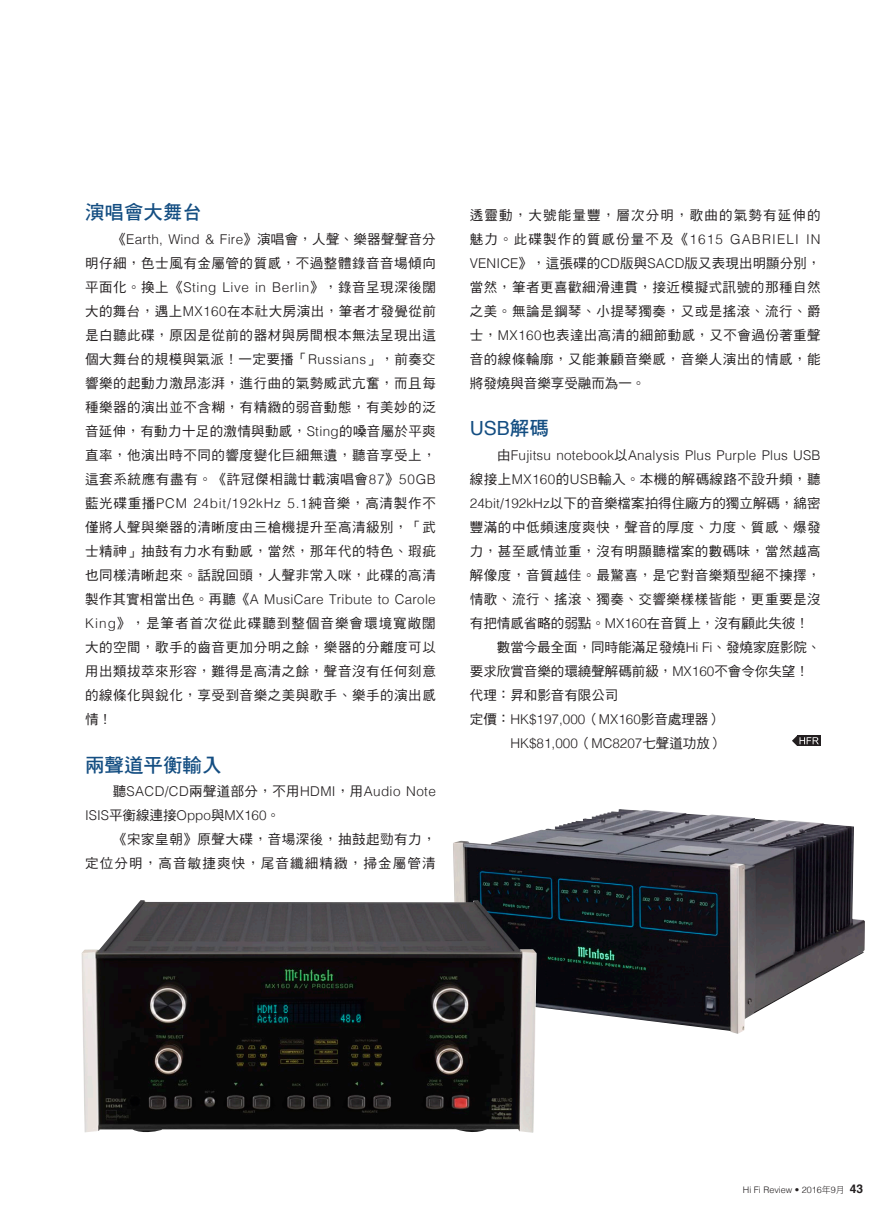
<style>
.page{position:relative;width:893px;height:1221px;background:#fff}
.page>*{position:absolute;margin:0;border:0;box-sizing:border-box;transform-origin:0 0}
.t1{font:19.5px "DF Hei Std W7";color:#144e82}
.t2{font:19.5px "Helvetica";color:#144e82}
.t3{font:13.5px/24px "DF Hei Std W5";letter-spacing:.04em;color:#231f20;text-align:justify}
.t4{font:13.5px/24px "DF Hei Std W5";color:#231f20}
.t5{font:300 13.5px/24px "Helvetica";letter-spacing:.025em;color:#231f20}
.t6{font:300 13.5px "Helvetica";color:#231f20}
.t7{font:13.5px/24px "DF Hei Std W5";letter-spacing:.085em;color:#231f20}
.t8{font:300 9px "Helvetica";color:#231f20}
.s1{font-family:"Helvetica";font-weight:300}
.s2{font-family:"DF Hei Std W5";font-weight:400}
.s3{font-family:"DF Hei Std W7"}
.s4{font-family:"DF Hei Std W3";font-weight:400}
.s5{font-weight:700;font-size:12px}
</style>
<div class="page">
<div style="left:798px;top:735px;width:23px;height:10px;background:#231f20"></div>
<svg style="left:792px;top:735px;width:27px;height:10px"></svg>
<img style="left:453px;top:809px;width:412px;height:224px">
<img style="left:81px;top:900px;width:456px;height:233px">
<p class="t1" style="left:85px;top:202px;width:118px">演唱會大舞台</p>
<p class="t3" style="left:85px;top:227px;width:352px">　　《<span class="s1">Earth, Wind &amp; Fire</span>》演唱會，人聲、樂器聲聲音分明仔細，色士風有金屬管的質感，不過整體錄音音場傾向平面化。換上《<span class="s1">Sting Live in Berlin</span>》，錄音呈現深後闊大的舞台，遇上<span class="s1">MX160</span>在本社大房演出，筆者才發覺從前是白聽此碟，原因是從前的器材與房間根本無法呈現出這個大舞台的規模與氣派！一定要播「<span class="s1">Russians</span>」，前奏交響樂的起動力激昂澎湃，進行曲的氣勢威武亢奮，而且每種樂器的演出並不含糊，有精緻的弱音動態，有美妙的泛音延伸，有動力十足的激情與動感，<span class="s1">Sting</span>的嗓音屬於平爽直率，他演出時不同的響度變化巨細無遺，聽音享受上，這套系統應有盡有。《許冠傑相識廿載演唱會<span class="s1">87</span>》<span class="s1">50GB</span>藍光碟重播<span class="s1">PCM 24bit/192kHz 5.1</span>純音樂，高清製作不僅將人聲與樂器的清晰度由三槍機提升至高清級別，「武士精神」抽鼓有力水有動感，當然，那年代的特色、瑕疵也同樣清晰起來。話說回頭，人聲非常入咪，此碟的高清製作其實相當出色。再聽《<span class="s1">A MusiCare Tribute to Carole King</span>》，是筆者首次從此碟聽到整個音樂會環境寬敞闊大的空間，歌手的齒音更加分明之餘，樂器的分離度可以用出類拔萃來形容，難得是高清之餘，聲音沒有任何刻意的線條化與銳化，享受到音樂之美與歌手、樂手的演出感情！</p>
<p class="t1" style="left:85px;top:754px;width:138px">兩聲道平衡輸入</p>
<p class="t5" style="left:85px;top:778px;width:352px"><span class="s2">　　聽</span>SACD/CD<span class="s2">兩聲道部分，不用</span>HDMI<span class="s2">，用</span>Audio Note<br>ISIS<span class="s2">平衡線連接</span>Oppo<span class="s2">與</span>MX160<span class="s2">。</span></p>
<p class="t7" style="left:85px;top:827px;width:352px">　　《宋家皇朝》原聲大碟，音場深後，抽鼓起勁有力，定位分明，高音敏捷爽快，尾音纖細精緻，掃金屬管清</p>
<p class="t3" style="left:470px;top:203px;width:352px">透靈動，大號能量豐，層次分明，歌曲的氣勢有延伸的魅力。此碟製作的質感份量不及《<span class="s1">1615 GABRIELI IN VENICE</span>》，這張碟的<span class="s1">CD</span>版與<span class="s1">SACD</span>版又表現出明顯分別，當然，筆者更喜歡細滑連貫，接近模擬式訊號的那種自然之美。無論是鋼琴、小提琴獨奏，又或是搖滾、流行、爵士，<span class="s1">MX160</span>也表達出高清的細節動感，又不會過份著重聲音的線條輪廓，又能兼顧音樂感，音樂人演出的情感，能將發燒與音樂享受融而為一。</p>
<p class="t2" style="left:470px;top:413px;width:81px">USB<span class="s3">解碼</span></p>
<p class="t3" style="left:470px;top:443px;width:352px">　　由<span class="s1">Fujitsu notebook</span>以<span class="s1">Analysis Plus Purple Plus USB</span>線接上<span class="s1">MX160</span>的<span class="s1">USB</span>輸入。本機的解碼線路不設升頻，聽<span class="s1">24bit/192kHz</span>以下的音樂檔案拍得住廠方的獨立解碼，綿密豐滿的中低頻速度爽快，聲音的厚度、力度、質感、爆發力，甚至感情並重，沒有明顯聽檔案的數碼味，當然越高解像度，音質越佳。最驚喜，是它對音樂類型絕不揀擇，情歌、流行、搖滾、獨奏、交響樂樣樣皆能，更重要是沒有把情感省略的弱點。<span class="s1">MX160</span>在音質上，沒有顧此失彼！</p>
<p class="t4" style="left:470px;top:635px;width:352px">　　數當今最全面，同時能滿足發燒<span class="s1">Hi Fi</span>、發燒家庭影院、要求欣賞音樂的環繞聲解碼前級，<span class="s1">MX160</span>不會令你失望！</p>
<p class="t4" style="left:470px;top:683px;width:150px">代理：昇和影音有限公司</p>
<p class="t6" style="left:470px;top:708px;width:254px"><span class="s2">定價：</span>HK$197,000<span class="s2">（</span>MX160<span class="s2">影音處理器）</span></p>
<p class="t6" style="left:470px;top:732px;width:255px"><span class="s2">　　　</span>HK$81,000<span class="s2">（</span>MC8207<span class="s2">七聲道功放）</span></p>
<p class="t8" style="left:743px;top:1182px;width:122px">Hi Fi Review • 2016<span class="s4">年</span>9<span class="s4">月</span> <span class="s5">43</span></p>
</div>
